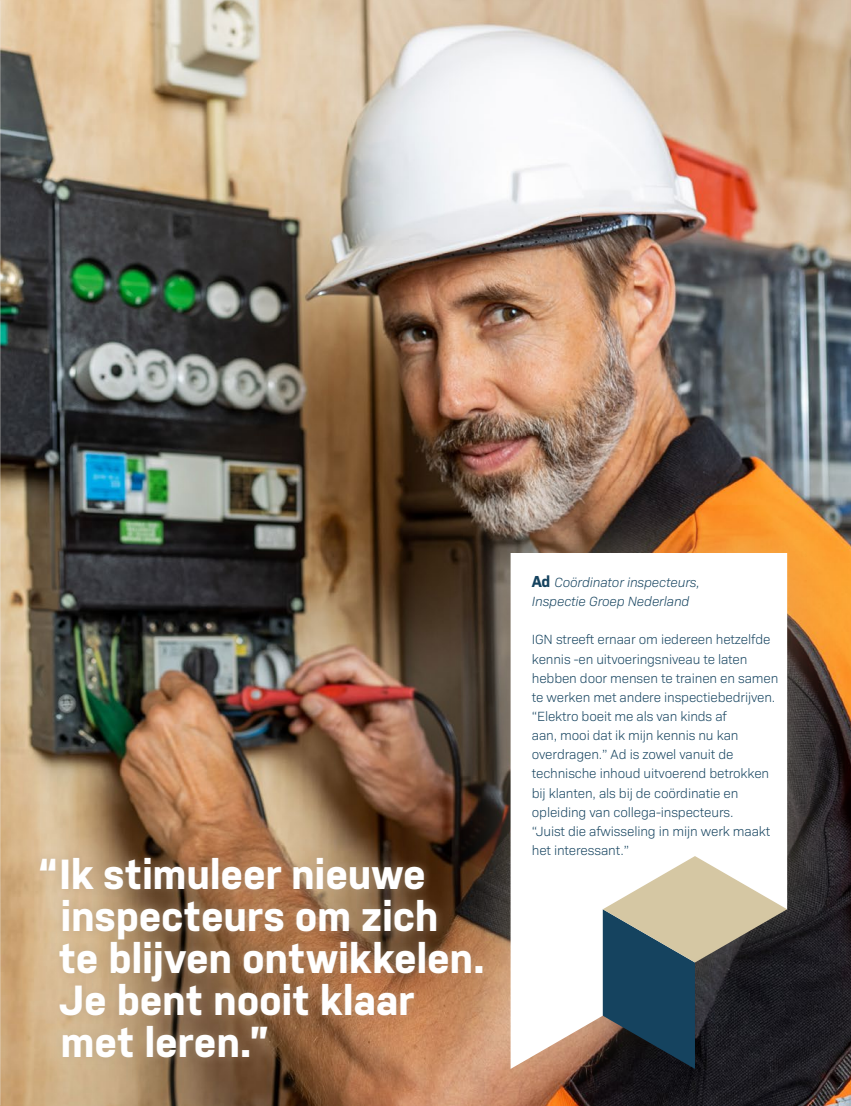
<style>
.page{position:relative;width:851px;height:1106px;background:#fff}
.page>*{position:absolute;margin:0;border:0;box-sizing:border-box;transform-origin:0 0}
.t1{font:700 42px/42px "Nudista";letter-spacing:-.005em;color:#fff}
.t2{font:300 13.5px/19.2px "Bio Sans";letter-spacing:-.01em;color:#15435f}
.t3{font:italic 300 13.5px/19.2px "Bio Sans";letter-spacing:-.01em;color:#15435f}
.s1{font-family:"Nudista";font-weight:700;font-style:normal;font-size:15.75px}
</style>
<div class="page">
<img style="left:1px;top:0;width:849px;height:1106px">
<img style="left:0;top:0;width:1px;height:1106px">
<div style="left:439px;top:481px;width:411px;height:625px;background:#d5c7a3;opacity:.44"></div>
<svg style="left:510px;top:553px;width:277px;height:515px"></svg>
<svg style="left:602px;top:856px;width:185px;height:212px;background:#676f6e"></svg>
<div style="left:32px;top:849px;width:459px;height:217px;background:#b49f83;opacity:.5"></div>
<h1 class="t1" style="left:59px;top:852px;width:427px;text-indent:-21px">“Ik stimuleer nieuwe inspecteurs om zich te blijven ontwikkelen.<br>Je bent nooit klaar met leren.”</h1>
<p class="t3" style="left:531px;top:571px;width:170px"><span class="s1">Ad</span> Coördinator inspecteurs,<br>Inspectie Groep Nederland</p>
<p class="t2" style="left:531px;top:629px;width:248px">IGN streeft ernaar om iedereen hetzelfde kennis -en uitvoeringsniveau te laten hebben door mensen te trainen en samen te werken met andere inspectiebedrijven. “Elektro boeit me als van kinds af<br>aan, mooi dat ik mijn kennis nu kan overdragen.” Ad is zowel vanuit de technische inhoud uitvoerend betrokken bij klanten, als bij de coördinatie en opleiding van collega-inspecteurs.<br>“Juist die afwisseling in mijn werk maakt het interessant.”</p>
</div>
